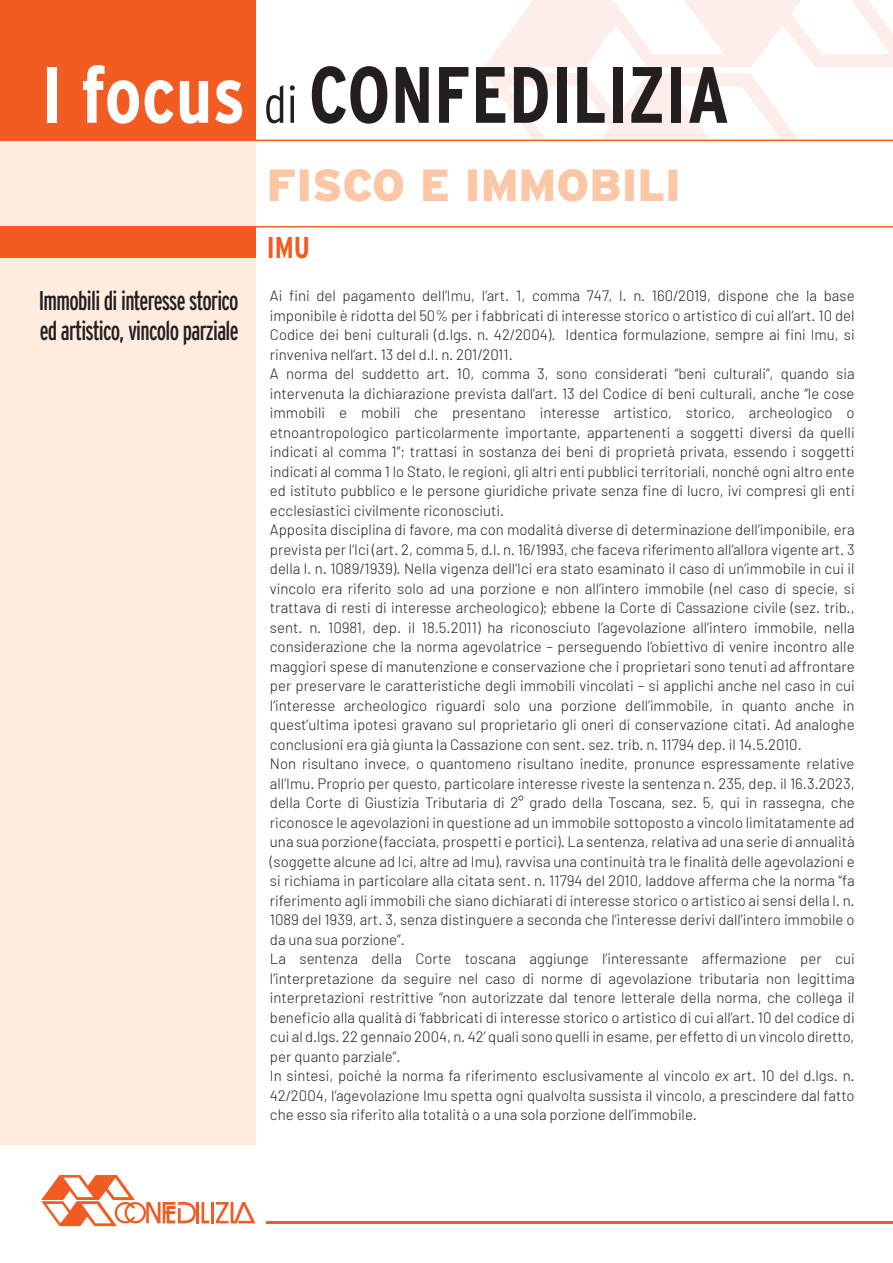
<style>
.page{position:relative;width:893px;height:1263px;background:#fff}
.page>*{position:absolute;margin:0;border:0;box-sizing:border-box;transform-origin:0 0}
.t1{font:700 condensed 79.65px "Interstate";color:#231f20}
.t2{font:900 45px "Interstate";color:#fbc7a7}
.t3{font:700 condensed 30px "Interstate";color:#f25b21}
.t4{font:extra-condensed 27px/30.5px "Interstate";letter-spacing:-.025em;color:#231f20}
.t5{font:300 15px/19.5px "Barlow";color:#231f20}
.s1{color:#fff}
.s2{font-weight:300;font-size:51.75px}
.s3{font-style:italic}
</style>
<div class="page">
<div style="left:0;top:0;width:255px;height:1144px;background:#feecdf"></div>
<hr style="left:267px;top:1221px;width:626px;height:2px;background:#f25b21">
<hr style="left:196px;top:1202px;width:3px;height:21px;background:#f25b21">
<svg style="left:202px;top:1202px;width:7px;height:21px"></svg>
<hr style="left:211px;top:1202px;width:3px;height:21px;background:#f25b21">
<svg style="left:216px;top:1202px;width:39px;height:21px"></svg>
<svg style="left:41px;top:1175px;width:155px;height:51px"></svg>
<svg style="left:484px;top:0;width:409px;height:67px"></svg>
<svg style="left:485px;top:73px;width:313px;height:66px"></svg>
<div style="left:0;top:0;width:255px;height:140px;background:#f25b21"></div>
<hr style="left:0;top:140px;width:893px;height:1px;background:#f25b21">
<hr style="left:0;top:226px;width:893px;height:2px;background:#f25b21">
<div style="left:0;top:227px;width:255px;height:31px;background:#f25b21"></div>
<h1 class="t1" style="left:41px;top:50px;width:690px"><span class="s1">I focus</span> <span class="s2">di</span> CONFEDILIZIA</h1>
<h3 class="t4" style="left:39px;top:285px;width:201px">Immobili di interesse storico ed artistico, vincolo parziale</h3>
<h2 class="t2" style="left:267px;top:159px;width:416px">FISCO E IMMOBILI</h2>
<h3 class="t3" style="left:267px;top:231px;width:45px">IMU</h3>
<p class="t5" style="left:270px;top:286px;width:586px">Ai fini del pagamento dell’Imu, l’art. 1, comma 747, l. n. 160/2019, dispone che la base imponibile è ridotta del 50% per i fabbricati di interesse storico o artistico di cui all’art. 10 del Codice dei beni culturali (d.lgs. n. 42/2004). Identica formulazione, sempre ai fini Imu, si rinveniva nell’art. 13 del d.l. n. 201/2011.<br>A norma del suddetto art. 10, comma 3, sono considerati “beni culturali”, quando sia intervenuta la dichiarazione prevista dall'art. 13 del Codice di beni culturali, anche “le cose immobili e mobili che presentano interesse artistico, storico, archeologico o etnoantropologico particolarmente importante, appartenenti a soggetti diversi da quelli indicati al comma 1”; trattasi in sostanza dei beni di proprietà privata, essendo i soggetti indicati al comma 1 lo Stato, le regioni, gli altri enti pubblici territoriali, nonché ogni altro ente ed istituto pubblico e le persone giuridiche private senza fine di lucro, ivi compresi gli enti ecclesiastici civilmente riconosciuti.<br>Apposita disciplina di favore, ma con modalità diverse di determinazione dell’imponibile, era prevista per l’Ici (art. 2, comma 5, d.l. n. 16/1993, che faceva riferimento all’allora vigente art. 3 della l. n. 1089/1939). Nella vigenza dell’Ici era stato esaminato il caso di un’immobile in cui il vincolo era riferito solo ad una porzione e non all’intero immobile (nel caso di specie, si trattava di resti di interesse archeologico); ebbene la Corte di Cassazione civile (sez. trib., sent. n. 10981, dep. il 18.5.2011) ha riconosciuto l’agevolazione all’intero immobile, nella considerazione che la norma agevolatrice – perseguendo l’obiettivo di venire incontro alle maggiori spese di manutenzione e conservazione che i proprietari sono tenuti ad affrontare per preservare le caratteristiche degli immobili vincolati – si applichi anche nel caso in cui l’interesse archeologico riguardi solo una porzione dell’immobile, in quanto anche in quest’ultima ipotesi gravano sul proprietario gli oneri di conservazione citati. Ad analoghe conclusioni era già giunta la Cassazione con sent. sez. trib. n. 11794 dep. il 14.5.2010.<br>Non risultano invece, o quantomeno risultano inedite, pronunce espressamente relative all’Imu. Proprio per questo, particolare interesse riveste la sentenza n. 235, dep. il 16.3.2023, della Corte di Giustizia Tributaria di 2° grado della Toscana, sez. 5, qui in rassegna, che riconosce le agevolazioni in questione ad un immobile sottoposto a vincolo limitatamente ad una sua porzione (facciata, prospetti e portici). La sentenza, relativa ad una serie di annualità (soggette alcune ad Ici, altre ad Imu), ravvisa una continuità tra le finalità delle agevolazioni e si richiama in particolare alla citata sent. n. 11794 del 2010, laddove afferma che la norma “fa riferimento agli immobili che siano dichiarati di interesse storico o artistico ai sensi della l. n.<br>1089 del 1939, art. 3, senza distinguere a seconda che l’interesse derivi dall’intero immobile o da una sua porzione”.<br>La sentenza della Corte toscana aggiunge l’interessante affermazione per cui l’interpretazione da seguire nel caso di norme di agevolazione tributaria non legittima interpretazioni restrittive “non autorizzate dal tenore letterale della norma, che collega il beneficio alla qualità di ‘fabbricati di interesse storico o artistico di cui all’art. 10 del codice di cui al d.lgs. 22 gennaio 2004, n. 42’ quali sono quelli in esame, per effetto di un vincolo diretto, per quanto parziale”.<br>In sintesi, poiché la norma fa riferimento esclusivamente al vincolo <span class="s3">ex</span> art. 10 del d.lgs. n.<br>42/2004, l’agevolazione Imu spetta ogni qualvolta sussista il vincolo, a prescindere dal fatto che esso sia riferito alla totalità o a una sola porzione dell’immobile.</p>
</div>
